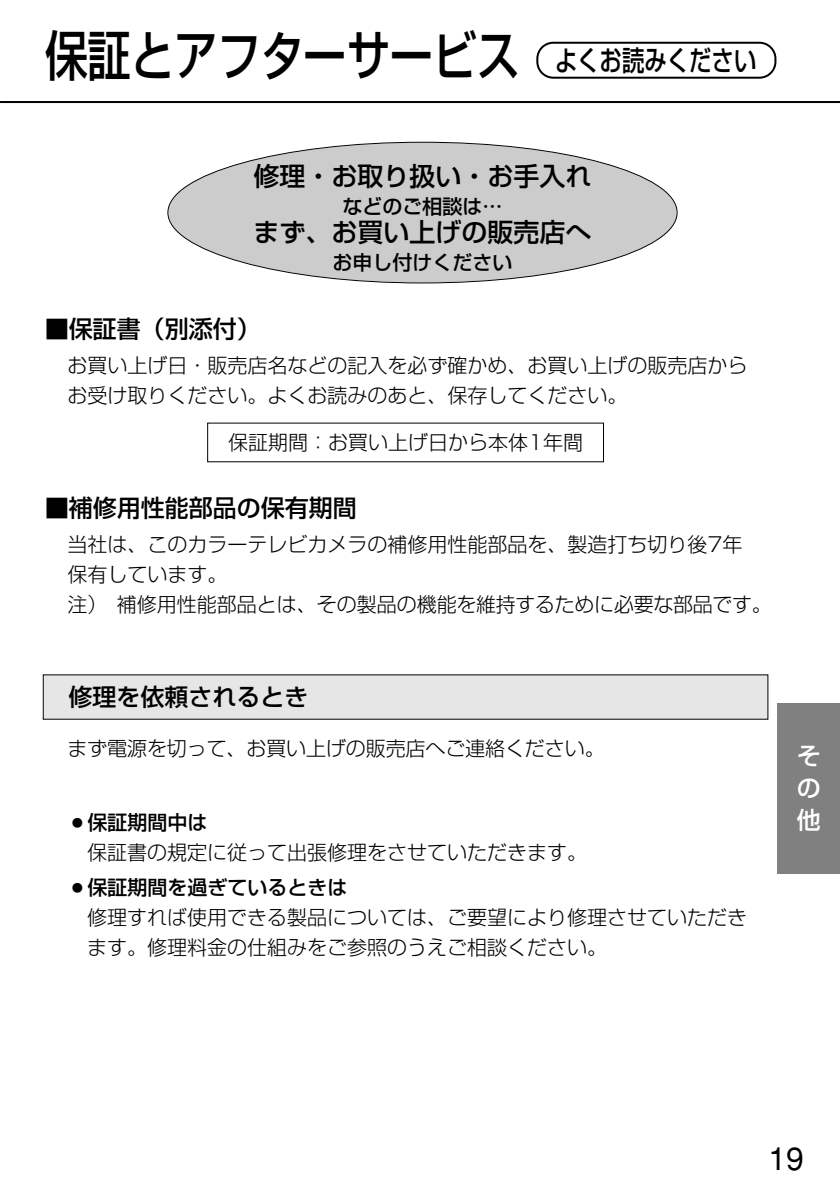
<style>
.page{position:relative;width:840px;height:1190px;background:#fff}
.page>*{position:absolute;margin:0;border:0;box-sizing:border-box;transform-origin:0 0}
.t1{font:500 54px "Shin Go";color:#000;scale:.8 1}
.t2{font:32px "Helvetica";color:#000}
.t3{font:500 28px "Shin Go";color:#000;scale:.8 1}
.t4{font:500 26px "Shin Go";color:#000}
.t5{font:500 24px "Shin Go";color:#000}
.t6{font:500 24px/32px "Shin Go";color:#fff;text-align:justify}
.t7{font:300 20px/30px "Shin Go";color:#000}
.t8{font:500 20px "Shin Go";color:#000}
.s1{font-weight:500}
</style>
<div class="page">
<hr style="left:1px;top:101px;width:839px;height:2px;background:#000">
<div style="left:778px;top:703px;width:62px;height:170px;background:#808080"></div>
<div style="left:168px;top:143px;width:509px;height:139px;background:#ccc;border-radius:50%"></div>
<div style="left:44px;top:675px;width:723px;height:44px;background:#e6e6e6"></div>
<svg style="left:536px;top:42px;width:240px;height:37px"></svg>
<h1 class="t1" style="left:45px;top:35px;width:596px">保証とアフターサービス</h1>
<h3 class="t3" style="left:555px;top:50px;width:253px">よくお読みください</h3>
<h3 class="t4" style="left:254px;top:167px;width:339px">修理・お取り扱い・お手入れ</h3>
<p class="t8" style="left:343px;top:199px;width:161px">などのご相談は…</p>
<h3 class="t4" style="left:254px;top:223px;width:340px">まず、お買い上げの販売店へ</h3>
<p class="t8" style="left:333px;top:255px;width:181px">お申し付けください</p>
<p class="t5" style="left:45px;top:320px;width:217px">■保証書（別添付）</p>
<p class="t7" style="left:67px;top:354px;width:681px">お買い上げ日・販売店名などの記入を必ず確かめ、お買い上げの販売店からお受け取りください。よくお読みのあと、保存してください。</p>
<p class="t7" style="left:228px;top:430px;width:357px">保証期間：お買い上げ日から本体1年間</p>
<p class="t5" style="left:45px;top:499px;width:313px">■補修用性能部品の保有期間</p>
<p class="t7" style="left:67px;top:533px;width:706px">当社は、このカラーテレビカメラの補修用性能部品を、製造打ち切り後7年<br>保有しています。<br>注）補修用性能部品とは、その製品の機能を維持するために必要な部品です。</p>
<p class="t5" style="left:68px;top:688px;width:241px">修理を依頼されるとき</p>
<p class="t7" style="left:67px;top:736px;width:539px">まず電源を切って、お買い上げの販売店へご連絡ください。</p>
<p class="t7" style="left:87px;top:810px;width:501px;text-indent:-20px">○<span class="s1">保証期間中は<br></span>保証書の規定に従って出張修理をさせていただきます。</p>
<p class="t7" style="left:87px;top:876px;width:661px;text-indent:-20px">○<span class="s1">保証期間を過ぎているときは<br></span>修理すれば使用できる製品については、ご要望により修理させていただきます。修理料金の仕組みをご参照のうえご相談ください。</p>
<p class="t6" style="left:797px;top:742px;width:25px">その他</p>
<h2 class="t2" style="left:768px;top:1147px;width:37px">19</h2>
</div>
